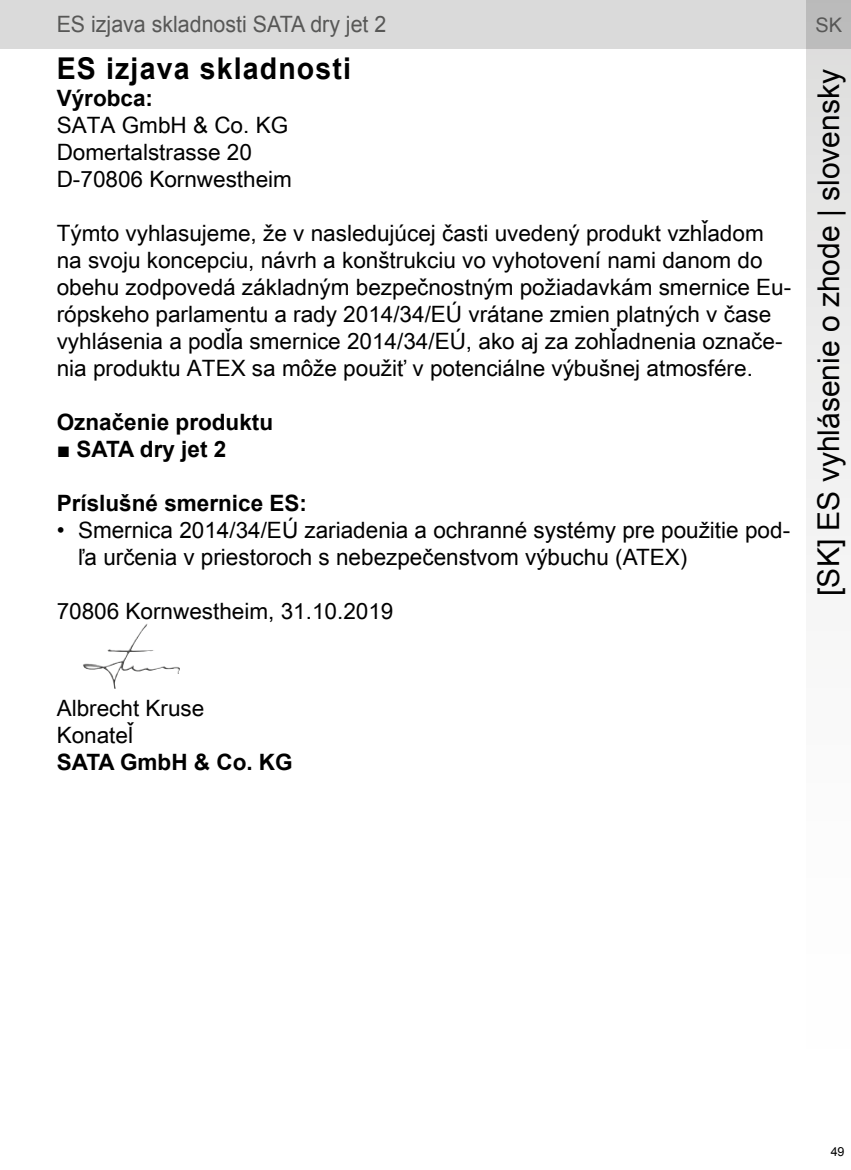
<style>
.page{position:relative;width:851px;height:1170px;background:#fff}
.page>*{position:absolute;margin:0;border:0;box-sizing:border-box;transform-origin:0 0}
.t1{font:30px "Arial";color:#000}
.t2{font:700 30px "Arial";letter-spacing:.04em;color:#000;scale:.95 1}
.t3{font:22.5px/27px "Arial Unicode MS";color:#000}
.t4{font:22.5px/27px "Arial";color:#000}
.t5{font:700 22.5px "Arial";color:#000}
.t6{font:22.5px "Arial";color:#575756;scale:.95 1}
.t7{font:20px "Arial";color:#575756}
.t8{font:12.5px "Arial";color:#000}
</style>
<div class="page">
<div style="left:0;top:0;width:850px;height:49px;background:#dadada"></div>
<svg style="left:806px;top:0;width:44px;height:555px"></svg>
<img style="left:83px;top:624px;width:97px;height:65px">
<p class="t6" style="left:57px;top:10px;width:348px">ES izjava skladnosti SATA dry jet 2</p>
<p class="t7" style="left:815px;top:11px;width:28px">SK</p>
<h1 class="t2" style="left:57px;top:48px;width:311px">ES izjava skladnosti</h1>
<p class="t5" style="left:57px;top:83px;width:98px">Výrobca:</p>
<p class="t3" style="left:57px;top:111px;width:237px">SATA GmbH &amp; Co. KG<br>Domertalstrasse 20<br>D-70806 Kornwestheim</p>
<p class="t3" style="left:57px;top:219px;width:736px">Týmto vyhlasujeme, že v nasledujúcej časti uvedený produkt vzhľadom na svoju koncepciu, návrh a konštrukciu vo vyhotovení nami danom do obehu zodpovedá základným bezpečnostným požiadavkám smernice Eu&shy;rópskeho parlamentu a rady 2014/34/EÚ vrátane zmien platných v čase vyhlásenia a podľa smernice 2014/34/EÚ, ako aj za zohľadnenia označe&shy;nia produktu ATEX sa môže použiť v potenciálne výbušnej atmosfére.</p>
<p class="t5" style="left:57px;top:407px;width:218px">Označenie produktu</p>
<p class="t5" style="left:57px;top:434px;width:171px">■ SATA dry jet 2</p>
<p class="t5" style="left:57px;top:488px;width:252px">Príslušné smernice ES:</p>
<p class="t4" style="left:78px;top:516px;width:713px;text-indent:-21px">• Smernica 2014/34/EÚ zariadenia a ochranné systémy pre použitie pod&shy;ľa určenia v priestoroch s nebezpečenstvom výbuchu (ATEX)</p>
<p class="t3" style="left:57px;top:597px;width:338px">70806 Kornwestheim, 31.10.2019</p>
<h1 class="t1" style="left:808px;top:596px;width:528px;rotate:-90deg">[SK] ES vyhlásenie o zhode | slovensky</h1>
<p class="t3" style="left:57px;top:694px;width:149px">Albrecht Kruse<br>Konateľ</p>
<p class="t5" style="left:57px;top:747px;width:237px">SATA GmbH &amp; Co. KG</p>
<p class="t8" style="left:830px;top:1143px;width:15px">49</p>
</div>
